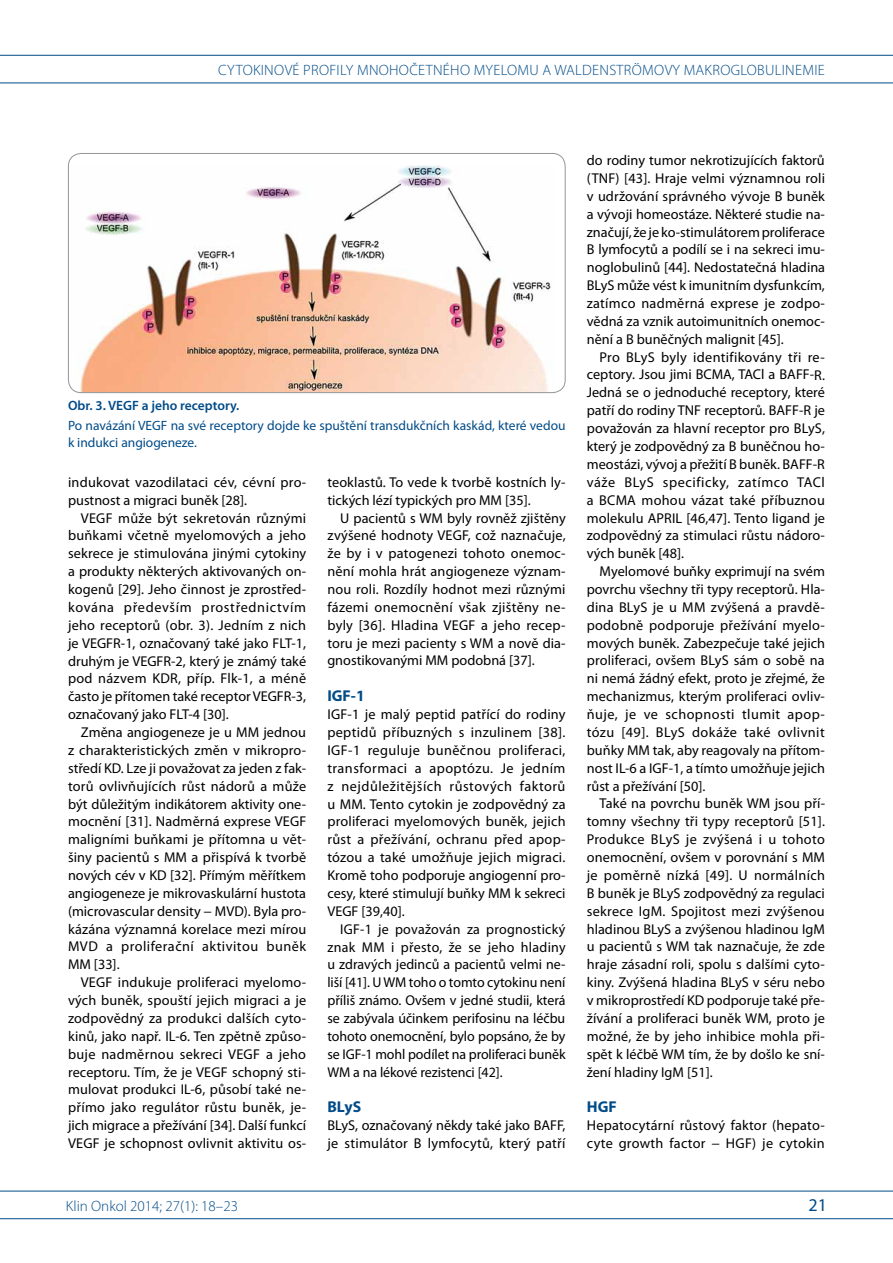
<style>
.page{position:relative;width:893px;height:1263px;background:#fff}
.page>*{position:absolute;margin:0;border:0;box-sizing:border-box;transform-origin:0 0}
.t1{font:18px "Myriad Pro";color:#004b88}
.t2{font:700 15.75px "Myriad Pro";color:#004b88}
.t3{font:300 15px "Myriad Pro";letter-spacing:.02em;color:#004b88}
.t4{font:300 15px "Myriad Pro";color:#004b88}
.t5{font:14.25px/17.9px "Myriad Pro";color:#000;text-align:justify}
.t6{font:13.5px/16.5px "Myriad Pro";color:#004b88}
.t7{font:600 13.5px "Myriad Pro";color:#004b88}
</style>
<div class="page">
<hr style="left:0;top:55px;width:893px;height:1px;background:#004b88">
<hr style="left:0;top:83px;width:893px;height:1px;background:#004b88">
<hr style="left:0;top:1191px;width:893px;height:1px;background:#004b88">
<hr style="left:0;top:1218px;width:893px;height:1px;background:#004b88">
<img style="left:68px;top:165px;width:483px;height:228px">
<div style="left:68px;top:153px;width:498px;height:240px;border:1px solid #939598;border-radius:13px"></div>
<p class="t3" style="left:218px;top:61px;width:608px">CYTOKINOVÉ PROFILY MNOHOČETNÉHO MYELOMU A WALDENSTRÖMOVY MAKROGLOBULINEMIE</p>
<p class="t7" style="left:68px;top:396px;width:173px">Obr. 3. VEGF a jeho receptory.</p>
<p class="t6" style="left:68px;top:417px;width:499px">Po navázání VEGF na své receptory dojde ke spuštění transdukčních kaskád, které vedou k indukci angiogeneze.</p>
<p class="t5" style="left:68px;top:473px;width:240px">indukovat vazodilataci cév, cévní pro&shy;pustnost a migraci buněk [28].</p>
<p class="t5" style="left:68px;top:509px;width:240px;text-indent:13px">VEGF může být sekretován různými buňkami včetně myelomových a jeho sekrece je stimulována jinými cytokiny a produkty některých aktivovaných on&shy;kogenů [29]. Jeho činnost je zprostřed&shy;kována především prostřednictvím jeho receptorů (obr. 3). Jedním z nich je VEGFR‑1, označovaný také jako FLT‑1, druhým je VEGFR‑2, který je známý také pod názvem KDR, příp. Flk‑1, a méně často je přítomen také receptor VEGFR‑3, označovaný jako FLT‑4 [30].</p>
<p class="t5" style="left:68px;top:723px;width:240px;text-indent:13px">Změna angiogeneze je u MM jednou z charakteristických změn v mikropro&shy;středí KD. Lze ji považovat za jeden z fak&shy;torů ovlivňujících růst nádorů a může být důležitým indikátorem aktivity one&shy;mocnění [31]. Nadměrná exprese VEGF maligními buňkami je přítomna u vět&shy;šiny pacientů s MM a přispívá k tvorbě nových cév v KD [32]. Přímým měřítkem angiogeneze je mikrovaskulární hustota (microvascular density − MVD). Byla pro&shy;kázána významná korelace mezi mírou MVD a proliferační aktivitou buněk MM [33].</p>
<p class="t5" style="left:68px;top:973px;width:240px;text-indent:13px">VEGF indukuje proliferaci myelomo&shy;vých buněk, spouští jejich migraci a je zodpovědný za produkci dalších cyto&shy;kinů, jako např. IL‑6. Ten zpětně způso&shy;buje nadměrnou sekreci VEGF a jeho receptoru. Tím, že je VEGF schopný sti&shy;mulovat produkci IL‑6, působí také ne&shy;přímo jako regulátor růstu buněk, je&shy;jich migrace a přežívání [34]. Další funkcí VEGF je schopnost ovlivnit aktivitu os-</p>
<p class="t5" style="left:327px;top:473px;width:240px">teoklastů. To vede k tvorbě kostních ly&shy;tických lézí typických pro MM [35].</p>
<p class="t5" style="left:327px;top:509px;width:240px;text-indent:13px">U pacientů s WM byly rovněž zjištěny zvýšené hodnoty VEGF, což naznačuje, že by i v patogenezi tohoto onemoc&shy;nění mohla hrát angiogeneze význam&shy;nou roli. Rozdíly hodnot mezi různými fázemi onemocnění však zjištěny ne&shy;byly [36]. Hladina VEGF a jeho recep&shy;toru je mezi pacienty s WM a nově dia&shy;gnostikovanými MM podobná [37].</p>
<p class="t2" style="left:327px;top:686px;width:39px">IGF‑1</p>
<p class="t5" style="left:327px;top:705px;width:240px">IGF‑1 je malý peptid patřící do rodiny peptidů příbuzných s inzulinem [38].<br>IGF‑1 reguluje buněčnou proliferaci, transformaci a apoptózu. Je jedním z nejdůležitějších růstových faktorů u MM. Tento cytokin je zodpovědný za proliferaci myelomových buněk, jejich růst a přežívání, ochranu před apop&shy;tózou a také umožňuje jejich migraci.<br>Kromě toho podporuje angiogenní pro&shy;cesy, které stimulují buňky MM k sekreci VEGF [39,40].</p>
<p class="t5" style="left:327px;top:920px;width:240px;text-indent:13px">IGF‑1 je považován za prognostický znak MM i přesto, že se jeho hladiny u zdravých jedinců a pacientů velmi ne&shy;liší [41]. U WM toho o tomto cytokinu není příliš známo. Ovšem v jedné studii, která se zabývala účinkem perifosinu na léčbu tohoto onemocnění, bylo popsáno, že by se IGF‑1 mohl podílet na proliferaci buněk WM a na lékové rezistenci [42].</p>
<p class="t2" style="left:327px;top:1097px;width:35px">BLyS</p>
<p class="t5" style="left:327px;top:1116px;width:240px">BLyS, označovaný někdy také jako BAFF, je stimulátor B lymfocytů, který patří</p>
<p class="t5" style="left:587px;top:151px;width:240px">do rodiny tumor nekrotizujících faktorů (TNF) [43]. Hraje velmi významnou roli v udržování správného vývoje B buněk a vývoji homeostáze. Některé studie na&shy;značují, že je ko‑stimulátorem proliferace B lymfocytů a podílí se i na sekreci imu&shy;noglobulinů [44]. Nedostatečná hladina BLyS může vést k imunitním dysfunkcím, zatímco nadměrná exprese je zodpo&shy;vědná za vznik autoimunitních onemoc&shy;nění a B buněčných malignit [45].</p>
<p class="t5" style="left:587px;top:348px;width:240px;text-indent:13px">Pro BLyS byly identifikovány tři re&shy;ceptory. Jsou jimi BCMA, TACl a BAFF‑R.<br>Jedná se o jednoduché receptory, které patří do rodiny TNF receptorů. BAFF‑R je považován za hlavní receptor pro BLyS, který je zodpovědný za B buněčnou ho&shy;meostázi, vývoj a přežití B buněk. BAFF‑R váže BLyS specificky, zatímco TACl a BCMA mohou vázat také příbuznou molekulu APRIL [46,47]. Tento ligand je zodpovědný za stimulaci růstu nádoro&shy;vých buněk [48].</p>
<p class="t5" style="left:587px;top:562px;width:240px;text-indent:13px">Myelomové buňky exprimují na svém povrchu všechny tři typy receptorů. Hla&shy;dina BLyS je u MM zvýšená a pravdě&shy;podobně podporuje přežívání myelo&shy;mových buněk. Zabezpečuje také jejich proliferaci, ovšem BLyS sám o sobě na ni nemá žádný efekt, proto je zřejmé, že mechanizmus, kterým proliferaci ovliv&shy;ňuje, je ve schopnosti tlumit apop&shy;tózu [49]. BLyS dokáže také ovlivnit buňky MM tak, aby reagovaly na přítom&shy;nost IL‑6 a IGF‑1, a tímto umožňuje jejich růst a přežívání [50].</p>
<p class="t5" style="left:587px;top:794px;width:240px;text-indent:13px">Také na povrchu buněk WM jsou pří&shy;tomny všechny tři typy receptorů [51].<br>Produkce BLyS je zvýšená i u tohoto onemocnění, ovšem v porovnání s MM je poměrně nízká [49]. U normálních B buněk je BLyS zodpovědný za regulaci sekrece IgM. Spojitost mezi zvýšenou hladinou BLyS a zvýšenou hladinou IgM u pacientů s WM tak naznačuje, že zde hraje zásadní roli, spolu s dalšími cyto&shy;kiny. Zvýšená hladina BLyS v séru nebo v mikroprostředí KD podporuje také pře&shy;žívání a proliferaci buněk WM, proto je možné, že by jeho inhibice mohla při&shy;spět k léčbě WM tím, že by došlo ke sní&shy;žení hladiny IgM [51].</p>
<p class="t2" style="left:587px;top:1097px;width:31px">HGF</p>
<p class="t5" style="left:587px;top:1116px;width:240px">Hepatocytární růstový faktor (hepato&shy;cyte growth factor − HGF) je cytokin</p>
<p class="t4" style="left:66px;top:1197px;width:174px">KLIN ONKOL 2014; 27(1): 18–23</p>
<p class="t1" style="left:809px;top:1194px;width:20px">21</p>
</div>
